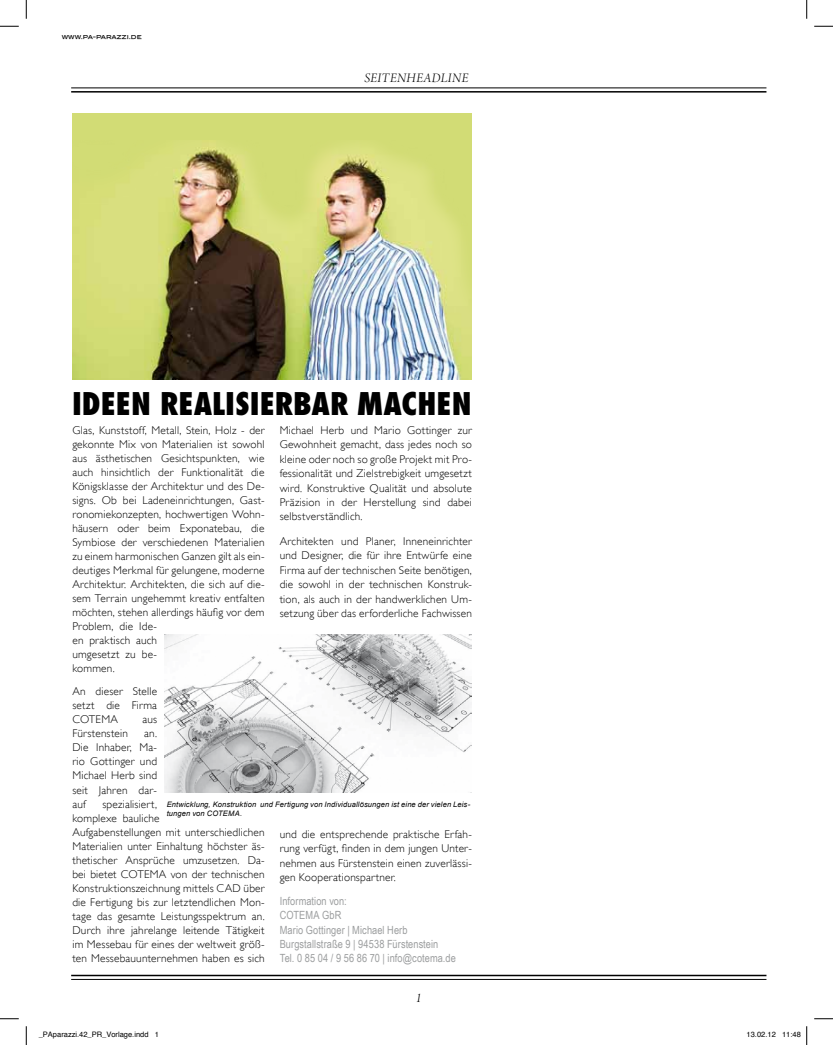
<style>
.page{position:relative;width:833px;height:1045px;background:#fff}
.page>*{position:absolute;margin:0;border:0;box-sizing:border-box;transform-origin:0 0}
.t1{font:800 condensed 30.38px "Futura Std";color:#000}
.t2{font:13.75px "Arno Pro Light Italic Display";letter-spacing:.03em;color:#000}
.t3{font:300 11.25px/14px "Gill Sans";letter-spacing:.015em;color:#000;text-align:justify}
.t4{font:11.25px/14.2px "Arial Narrow";letter-spacing:.005em;color:#9c9e9f}
.t5{font:italic 7.5px/9px "Arial";letter-spacing:.02em;color:#000}
.t6{font:7.5px "Helvetica";color:#000}
.t7{font:6.25px "Blair Md ITCTT Medium";color:#000}
</style>
<div class="page">
<div style="left:72px;top:113px;width:399px;height:266px;background:#d2dc75"></div>
<img style="left:72px;top:142px;width:399px;height:237px">
<hr style="left:71px;top:88px;width:695px;height:1px;background:#000">
<hr style="left:71px;top:91px;width:695px;height:2px;background:#000">
<hr style="left:71px;top:974px;width:695px;height:2px;background:#000">
<hr style="left:71px;top:979px;width:695px;height:1px;background:#000">
<img style="left:164px;top:634px;width:307px;height:158px">
<svg style="left:0;top:25px;width:19px;height:2px"></svg>
<svg style="left:814px;top:25px;width:18px;height:2px"></svg>
<svg style="left:0;top:1018px;width:19px;height:1px"></svg>
<svg style="left:814px;top:1018px;width:18px;height:1px"></svg>
<svg style="left:25px;top:0;width:2px;height:19px"></svg>
<svg style="left:25px;top:1026px;width:2px;height:19px"></svg>
<svg style="left:806px;top:0;width:1px;height:19px"></svg>
<svg style="left:806px;top:1026px;width:1px;height:19px"></svg>
<p class="t7" style="left:62px;top:33px;width:81px">WWW.PA-PARAZZI.DE</p>
<p class="t2" style="left:364px;top:70px;width:105px">SEITENHEADLINE</p>
<h1 class="t1" style="left:72px;top:384px;width:401px">IDEEN REALISIERBAR MACHEN</h1>
<p class="t3" style="left:72px;top:423px;width:194px;text-align:left">Glas, Kunststoff, Metall, Stein, Holz - der gekonnte Mix von Materialien ist sowohl aus ästhetischen Gesichtspunkten, wie auch hinsichtlich der Funktionalität die Königsklasse der Architektur und des De&shy;signs. Ob bei Ladeneinrichtungen, Gast&shy;ronomiekonzepten, hochwertigen Wohn&shy;häusern oder beim Exponatebau, die Symbiose der verschiedenen Materialien zu einem harmonischen Ganzen gilt als ein&shy;deutiges Merkmal für gelungene, moderne Architektur. Architekten, die sich auf die&shy;sem Terrain ungehemmt kreativ entfalten möchten, stehen allerdings häufig vor dem Problem, die Ide-<br>en praktisch auch<br>umgesetzt zu be-<br>kommen.</p>
<p class="t3" style="left:72px;top:684px;width:86px">An dieser Stelle setzt die Firma COTEMA</p>
<p class="t3" style="left:279px;top:422px;width:194px;line-height:14.5px">Michael Herb und Mario Gottinger zur Gewohnheit gemacht, dass jedes noch so kleine oder noch so große Projekt mit Pro&shy;fessionalität und Zielstrebigkeit umgesetzt wird. Konstruktive Qualität und absolute Präzision in der Herstellung sind dabei selbstverständlich.</p>
<p class="t3" style="left:279px;top:533px;width:194px;line-height:14.5px">Architekten und Planer, Inneneinrichter und Designer, die für ihre Entwürfe eine Firma auf der technischen Seite benötigen, die sowohl in der technischen Konstruk&shy;tion, als auch in der handwerklichen Um&shy;setzung über das erforderliche Fachwissen</p>
<p class="t3" style="left:142px;top:712px;width:16px">aus</p>
<p class="t3" style="left:72px;top:726px;width:57px">Fürstenstein</p>
<p class="t3" style="left:72px;top:726px;width:86px;text-indent:72px">an.<br>Die Inhaber, Ma&shy;rio Gottinger und Michael Herb sind seit Jahren dar&shy;auf</p>
<p class="t3" style="left:72px;top:796px;width:194px;text-align:left;text-indent:30px">spezialisiert,<br>komplexe bauliche<br>Aufgabenstellungen mit unterschiedlichen Materialien unter Einhaltung höchster äs&shy;thetischer Ansprüche umzusetzen. Da&shy;bei bietet COTEMA von der technischen Konstruktionszeichnung mittels CAD über die Fertigung bis zur letztendlichen Mon&shy;tage das gesamte Leistungsspektrum an.<br>Durch ihre jahrelange leitende Tätigkeit im Messebau für eines der weltweit größ&shy;ten Messebauunternehmen haben es sich</p>
<p class="t5" style="left:167px;top:800px;width:305px">Entwicklung, Konstruktion und Fertigung von Individuallösungen ist eine der vielen Leis&shy;tungen von COTEMA.</p>
<p class="t3" style="left:279px;top:827px;width:194px;line-height:14.5px">und die entsprechende praktische Erfah&shy;rung verfügt, finden in dem jungen Unter&shy;nehmen aus Fürstenstein einen zuverlässi&shy;gen Kooperationspartner.</p>
<p class="t4" style="left:279px;top:894px;width:177px">Information von:<br>COTEMA GbR<br>Mario Gottinger | Michael Herb<br>Burgstallstraße 9 | 94538 Fürstenstein<br>Tel. 0 85 04 / 9 56 86 70 | info@cotema.de</p>
<p class="t2" style="left:415px;top:990px;width:8px">1</p>
<p class="t6" style="left:39px;top:1029px;width:122px">_PAparazzi.42_PR_Vorlage.indd 1</p>
<p class="t6" style="left:746px;top:1029px;width:56px">13.02.12 11:48</p>
</div>
